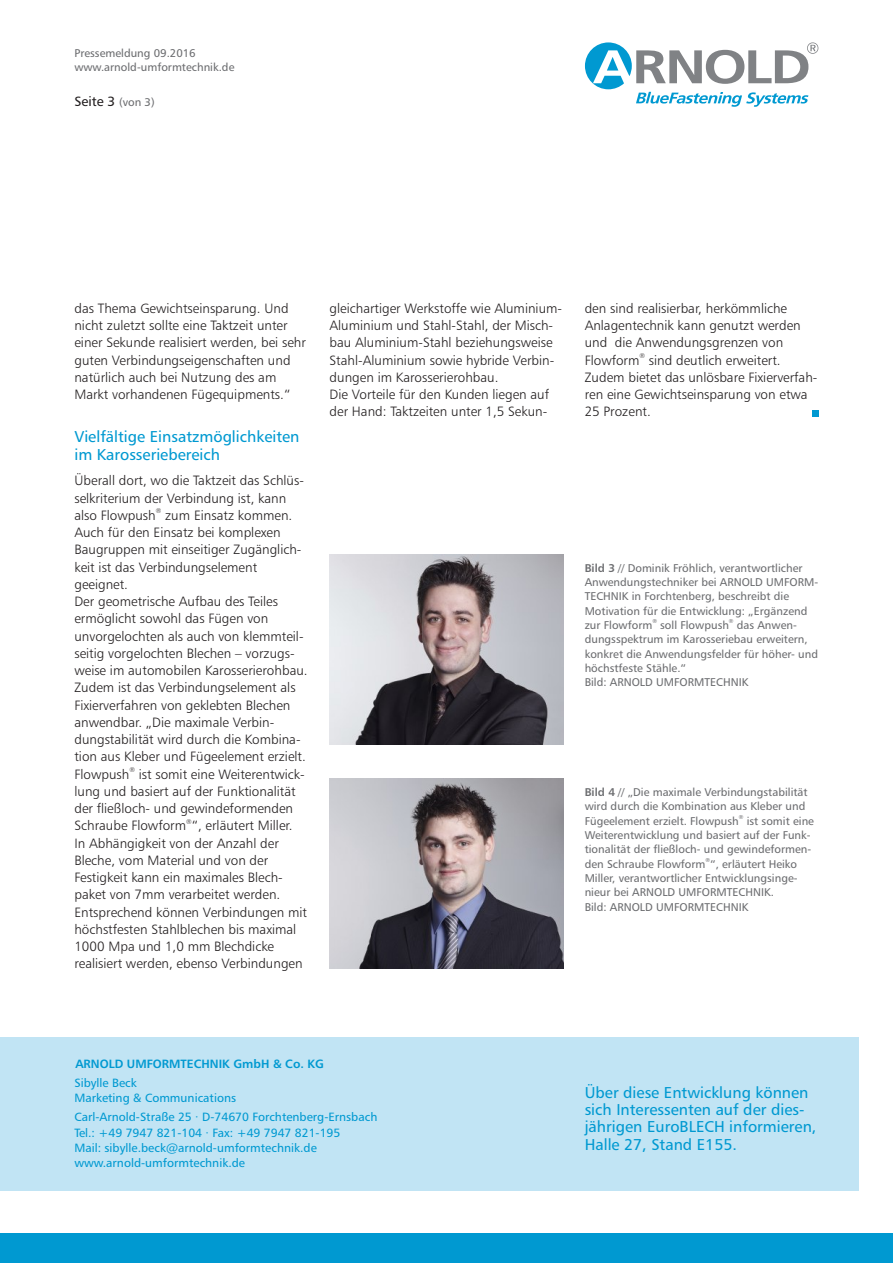
<style>
.page{position:relative;width:893px;height:1263px;background:#fff}
.page>*{position:absolute;margin:0;border:0;box-sizing:border-box;transform-origin:0 0}
.t1{font:15.75px/17.4px "Humanist 777 BT Roman B";color:#0099d1}
.t2{font:13.5px/17.2px "Humanist 777 BT Light B";color:#231f20}
.t3{font:13.5px "Humanist 777 BT Roman B";color:#231f20}
.t4{font:12px/15.1px "Humanist 777 BT Roman B";color:#0099d1}
.t5{font:12px "Humanist 777 BT Bold B";color:#0099d1}
.t6{font:11.25px/14.4px "Humanist 777 BT Roman B";color:#6c6d70}
.t7{font:6.75px "Humanist 777 BT Light B";color:#231f20}
.t8{font:5.7px "Humanist 777 BT Roman B";color:#6c6d70}
.s1{font-size:11.25px;color:#6c6d70}
.s2{font-family:"Humanist 777 BT Bold B"}
</style>
<div class="page">
<img style="left:330px;top:554px;width:233px;height:190px">
<img style="left:330px;top:779px;width:233px;height:189px">
<div style="left:0;top:1037px;width:859px;height:153px;background:#c1e4f4"></div>
<div style="left:812px;top:410px;width:7px;height:6px;background:#0099d1"></div>
<div style="left:0;top:1233px;width:893px;height:30px;background:#0099d1"></div>
<svg style="left:585px;top:42px;width:233px;height:65px"></svg>
<p class="t6" style="left:74px;top:48px;width:162px;line-height:13.6px">Pressemeldung 09.2016 www.arnold-umformtechnik.de</p>
<p class="t3" style="left:74px;top:96px;width:82px">Seite 3 <span class="s1">(von 3)</span></p>
<p class="t2" style="left:74px;top:301px;width:233px">das Thema Gewichtseinsparung. Und nicht zuletzt sollte eine Taktzeit unter einer Sekunde realisiert werden, bei sehr guten Verbindungseigenschaften und natürlich auch bei Nutzung des am Markt vorhandenen Fügequipments.“</p>
<p class="t1" style="left:74px;top:429px;width:227px">Vielfältige Einsatzmöglichkeiten im Karosseriebereich</p>
<p class="t2" style="left:74px;top:473px;width:231px">Überall dort, wo die Taktzeit das Schlüs&shy;selkriterium der Verbindung ist, kann</p>
<p class="t7" style="left:156px;top:508px;width:7px">®</p>
<p class="t2" style="left:74px;top:508px;width:235px">also Flowpush zum Einsatz kommen.<br>Auch für den Einsatz bei komplexen Baugruppen mit einseitiger Zugänglich&shy;keit ist das Verbindungselement geeignet.<br>Der geometrische Aufbau des Teiles ermöglicht sowohl das Fügen von unvorgelochten als auch von klemmteil&shy;seitig vorgelochten Blechen – vorzugs&shy;weise im automobilen Karosserierohbau.<br>Zudem ist das Verbindungselement als Fixierverfahren von geklebten Blechen anwendbar. „Die maximale Verbin&shy;dungstabilität wird durch die Kombina&shy;tion aus Kleber und Fügeelement erzielt.</p>
<p class="t7" style="left:129px;top:767px;width:7px">®</p>
<p class="t2" style="left:74px;top:766px;width:232px">Flowpush ist somit eine Weiterentwick&shy;lung und basiert auf der Funktionalität der fließloch- und gewindeformenden</p>
<p class="t7" style="left:186px;top:818px;width:7px">®</p>
<p class="t2" style="left:74px;top:818px;width:234px">Schraube Flowform “, erläutert Miller.<br>In Abhängigkeit von der Anzahl der Bleche, vom Material und von der Festigkeit kann ein maximales Blech&shy;paket von 7mm verarbeitet werden.<br>Entsprechend können Verbindungen mit höchstfesten Stahlblechen bis maximal 1000 Mpa und 1,0 mm Blechdicke realisiert werden, ebenso Verbindungen</p>
<p class="t2" style="left:330px;top:301px;width:234px">gleichartiger Werkstoffe wie Aluminium-Aluminium und Stahl-Stahl, der Misch&shy;bau Aluminium-Stahl beziehungsweise Stahl-Aluminium sowie hybride Verbin&shy;dungen im Karosserierohbau.<br>Die Vorteile für den Kunden liegen auf der Hand: Taktzeiten unter 1,5 Sekun-</p>
<p class="t2" style="left:585px;top:301px;width:218px">den sind realisierbar, herkömmliche<br>Anlagentechnik kann genutzt werden und die Anwendungsgrenzen von</p>
<p class="t7" style="left:639px;top:353px;width:7px">®</p>
<p class="t2" style="left:585px;top:352px;width:234px">Flowform sind deutlich erweitert.<br>Zudem bietet das unlösbare Fixierverfah&shy;ren eine Gewichtseinsparung von etwa<br>25 Prozent.</p>
<p class="t6" style="left:585px;top:561px;width:235px"><span class="s2">Bild 3</span> // Dominik Fröhlich, verantwortlicher Anwendungstechniker bei ARNOLD UMFORM-TECHNIK in Forchtenberg, beschreibt die Motivation für die Entwicklung: „Ergänzend</p>
<p class="t8" style="left:652px;top:619px;width:6px">®</p>
<p class="t8" style="left:729px;top:619px;width:6px">®</p>
<p class="t6" style="left:585px;top:619px;width:235px">zur Flowform soll Flowpush das Anwen&shy;dungsspektrum im Karosseriebau erweitern, konkret die Anwendungsfelder für höher- und höchstfeste Stähle.“<br>Bild: ARNOLD UMFORMTECHNIK</p>
<p class="t6" style="left:585px;top:786px;width:224px"><span class="s2">Bild 4</span> // „Die maximale Verbindungstabilität wird durch die Kombination aus Kleber und</p>
<p class="t8" style="left:739px;top:815px;width:6px">®</p>
<p class="t6" style="left:585px;top:814px;width:231px">Fügeelement erzielt. Flowpush ist somit eine<br>Weiterentwicklung und basiert auf der Funk&shy;tionalität der fließloch- und gewindeformen-</p>
<p class="t8" style="left:706px;top:858px;width:6px">®</p>
<p class="t6" style="left:585px;top:857px;width:214px">den Schraube Flowform “, erläutert Heiko Miller, verantwortlicher Entwicklungsinge&shy;nieur bei ARNOLD UMFORMTECHNIK.<br>Bild: ARNOLD UMFORMTECHNIK</p>
<p class="t5" style="left:75px;top:1059px;width:250px">ARNOLD UMFORMTECHNIK GmbH &amp; Co. KG</p>
<p class="t4" style="left:74px;top:1076px;width:163px">Sibylle Beck<br>Marketing &amp; Communications</p>
<p class="t4" style="left:74px;top:1111px;width:304px">Carl-Arnold-Straße 25 · D-74670 Forchtenberg-Ernsbach Tel.: +49 7947 821-104 · Fax: +49 7947 821-195<br>Mail: sibylle.beck@arnold-umformtechnik.de www.arnold-umformtechnik.de</p>
<p class="t1" style="left:585px;top:1085px;width:233px">Über diese Entwicklung können sich Interessenten auf der dies&shy;jährigen EuroBLECH informieren,<br>Halle 27, Stand E155.</p>
</div>
